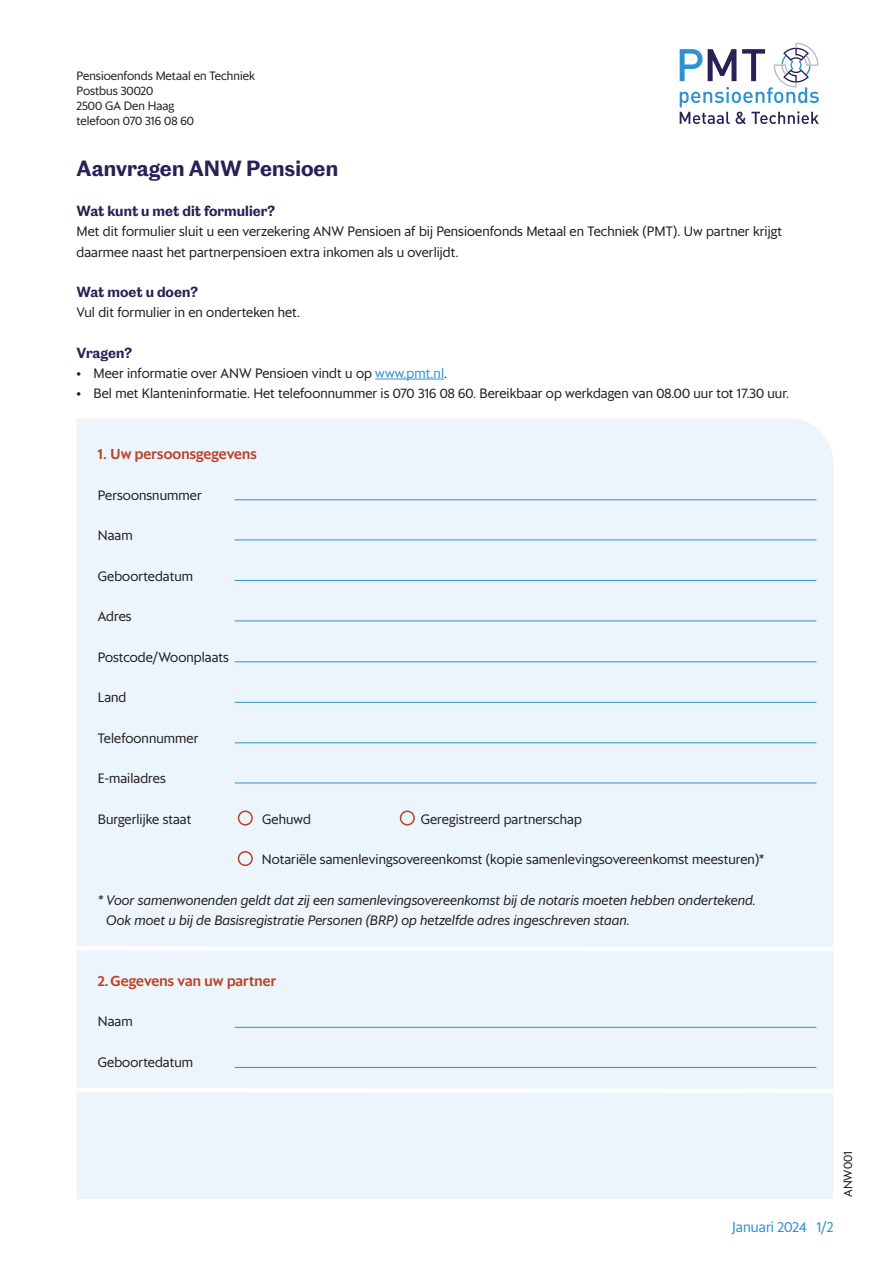
<style>
.page{position:relative;width:893px;height:1263px;background:#fff}
.page>*{position:absolute;margin:0;border:0;box-sizing:border-box;transform-origin:0 0}
.t1{font:600 20.25px "Caslon Doric";color:#282056}
.t2{font:500 14.25px "Sanomat Sans";letter-spacing:.01em;color:#bb4226}
.t3{font:14.25px "Sanomat Sans";color:#2e92d0}
.t4{font:13.5px/20.2px "Sanomat Sans";letter-spacing:.005em;color:#231f20}
.t5{font:italic 13.5px/20.2px "Sanomat Sans";letter-spacing:.005em;color:#231f20}
.t6{font:600 13.5px "Caslon Doric";letter-spacing:.005em;color:#282056}
.t7{font:12px/15px "Sanomat Sans";color:#231f20}
.s1{color:#2e92d0}
.s2{color:#bb4226}
</style>
<div class="page">
<div style="left:77px;top:419px;width:756px;height:780px;background:#ebf5fb"></div>
<hr style="left:375px;top:379px;width:69px;height:1px;background:#2e92d0">
<hr style="left:235px;top:499px;width:581px;height:1px;background:#2e92d0">
<svg style="left:680px;top:43px;width:139px;height:81px"></svg>
<hr style="left:235px;top:540px;width:581px;height:1px;background:#2e92d0">
<hr style="left:235px;top:580px;width:581px;height:1px;background:#2e92d0">
<hr style="left:235px;top:621px;width:581px;height:1px;background:#2e92d0">
<hr style="left:235px;top:661px;width:581px;height:1px;background:#2e92d0">
<hr style="left:235px;top:702px;width:581px;height:1px;background:#2e92d0">
<hr style="left:235px;top:742px;width:581px;height:1px;background:#2e92d0">
<hr style="left:235px;top:783px;width:581px;height:1px;background:#2e92d0">
<hr style="left:235px;top:1027px;width:581px;height:1px;background:#2e92d0">
<hr style="left:235px;top:1067px;width:581px;height:1px;background:#2e92d0">
<svg style="left:77px;top:944px;width:756px;height:9px"></svg>
<svg style="left:77px;top:1086px;width:756px;height:9px"></svg>
<p class="t7" style="left:77px;top:67px;width:180px">Pensioenfonds Metaal en Techniek<br>Postbus 30020<br>2500 GA Den Haag<br>telefoon 070 316 08 60</p>
<h1 class="t1" style="left:77px;top:152px;width:263px">Aanvragen ANW Pensioen</h1>
<p class="t6" style="left:77px;top:200px;width:200px">Wat kunt u met dit formulier?</p>
<p class="t4" style="left:77px;top:220px;width:707px">Met dit formulier sluit u een verzekering ANW Pensioen af bij Pensioenfonds Metaal en Techniek (PMT). Uw partner krijgt daarmee naast het partnerpensioen extra inkomen als u overlijdt.</p>
<p class="t6" style="left:77px;top:281px;width:123px">Wat moet u doen?</p>
<p class="t4" style="left:77px;top:301px;width:225px">Vul dit formulier in en onderteken het.</p>
<p class="t6" style="left:77px;top:342px;width:57px">Vragen?</p>
<p class="t4" style="left:77px;top:362px;width:372px">• Meer informatie over ANW Pensioen vindt u op <span class="s1">www.pmt.nl</span>.</p>
<p class="t4" style="left:77px;top:382px;width:714px">• Bel met Klanteninformatie. Het telefoonnummer is 070 316 08 60. Bereikbaar op werkdagen van 08.00 uur tot 17.30 uur.</p>
<p class="t2" style="left:98px;top:443px;width:160px">1. Uw persoonsgegevens</p>
<p class="t4" style="left:98px;top:483px;width:105px">Persoonsnummer</p>
<p class="t4" style="left:98px;top:524px;width:36px">Naam</p>
<p class="t4" style="left:98px;top:564px;width:97px">Geboortedatum</p>
<p class="t4" style="left:98px;top:605px;width:35px">Adres</p>
<p class="t4" style="left:98px;top:645px;width:133px">Postcode/Woonplaats</p>
<p class="t4" style="left:98px;top:686px;width:30px">Land</p>
<p class="t4" style="left:98px;top:726px;width:102px">Telefoonnummer</p>
<p class="t4" style="left:98px;top:767px;width:69px">E-mailadres</p>
<p class="t4" style="left:98px;top:807px;width:95px">Burgerlijke staat</p>
<p class="t4" style="left:239px;top:807px;width:74px"><span class="s2">■</span> Gehuwd</p>
<p class="t4" style="left:401px;top:807px;width:183px"><span class="s2">■</span> Geregistreerd partnerschap</p>
<p class="t4" style="left:239px;top:848px;width:527px"><span class="s2">■</span> Notariële samenlevingsovereenkomst (kopie samenlevingsovereenkomst meesturen)*</p>
<p class="t5" style="left:106px;top:888px;width:651px;text-indent:-9px">* Voor samenwonenden geldt dat zij een samenlevingsovereenkomst bij de notaris moeten hebben ondertekend.<br>Ook moet u bij de Basisregistratie Personen (BRP) op hetzelfde adres ingeschreven staan.</p>
<p class="t2" style="left:98px;top:970px;width:180px">2. Gegevens van uw partner</p>
<p class="t4" style="left:98px;top:1010px;width:36px">Naam</p>
<p class="t4" style="left:98px;top:1050px;width:97px">Geboortedatum</p>
<p class="t3" style="left:732px;top:1216px;width:103px">Januari 2024 1/2</p>
<p class="t7" style="left:839px;top:1197px;width:48px;rotate:-90deg">ANW001</p>
</div>
